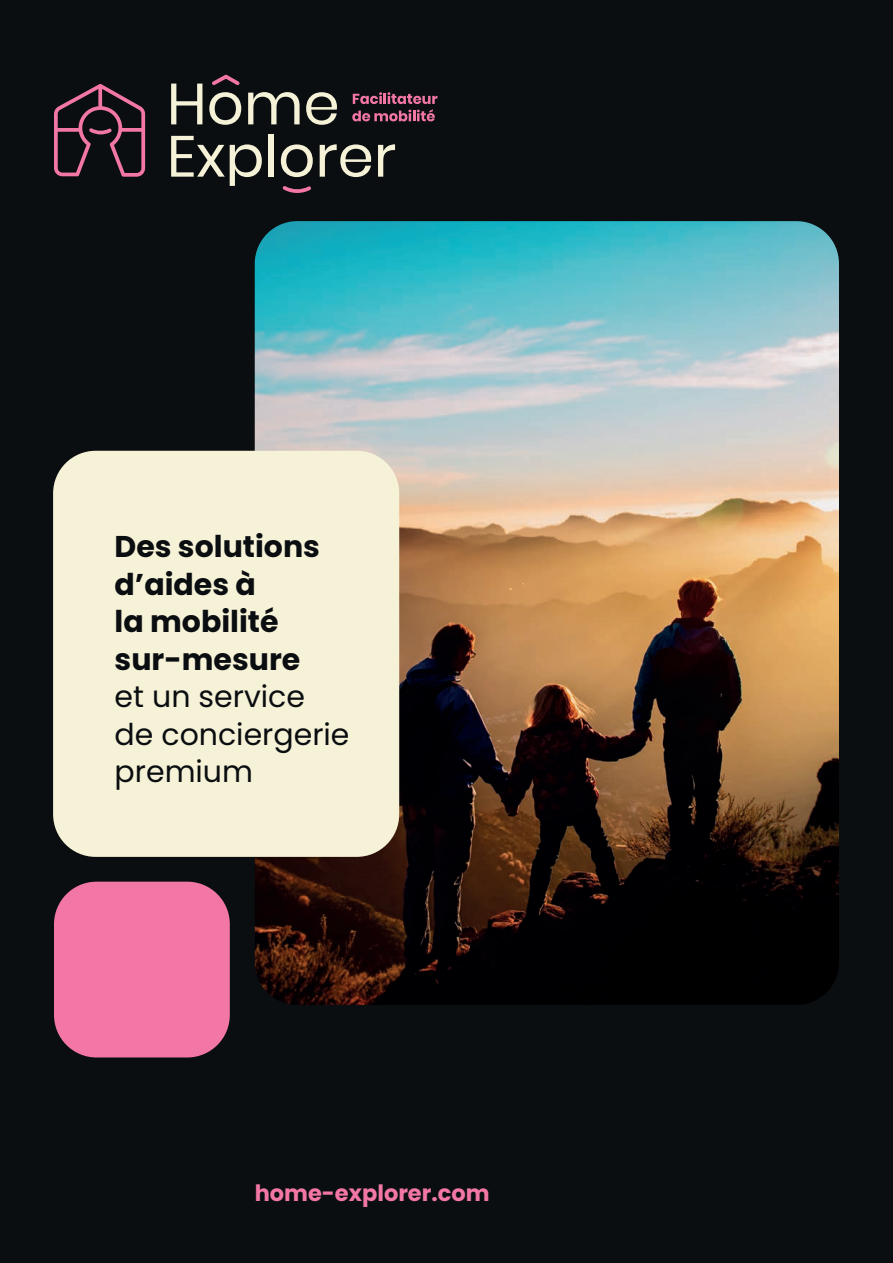
<style>
.page{position:relative;width:893px;height:1263px;background:#0b0e11}
.page>*{position:absolute;margin:0;border:0;box-sizing:border-box;transform-origin:0 0}
.t1{font:700 30px/37.5px "Poppins";color:#0b0e11}
.t2{font:30px/37.5px "Poppins";color:#0b0e11}
.t3{font:700 22.5px "Poppins";color:#f277a7}
</style>
<div class="page">
<img style="left:255px;top:221px;width:584px;height:784px">
<div style="left:54px;top:882px;width:176px;height:175px;background:#f277a7;border-radius:43px"></div>
<svg style="left:171px;top:84px;width:31px;height:40px"></svg>
<svg style="left:209px;top:92px;width:32px;height:33px"></svg>
<svg style="left:248px;top:92px;width:52px;height:32px"></svg>
<svg style="left:306px;top:92px;width:31px;height:33px"></svg>
<svg style="left:171px;top:136px;width:91px;height:50px"></svg>
<div style="left:269px;top:134px;width:5px;height:43px;background:#f6f2d7"></div>
<svg style="left:281px;top:144px;width:32px;height:33px"></svg>
<svg style="left:320px;top:144px;width:51px;height:33px"></svg>
<svg style="left:378px;top:144px;width:17px;height:33px"></svg>
<svg style="left:283px;top:186px;width:28px;height:7px"></svg>
<svg style="left:212px;top:75px;width:28px;height:10px"></svg>
<svg style="left:54px;top:84px;width:91px;height:93px"></svg>
<svg style="left:352px;top:92px;width:85px;height:29px"></svg>
<div style="left:53px;top:451px;width:346px;height:406px;background:#f6f2d7;border-radius:43px"></div>
<p class="t1" style="left:115px;top:528px;width:207px">Des solutions d’aides à<br>la mobilité sur-mesure</p>
<p class="t2" style="left:115px;top:678px;width:236px">et un service de conciergerie premium</p>
<p class="t3" style="left:255px;top:1180px;width:236px">home-explorer.com</p>
</div>
